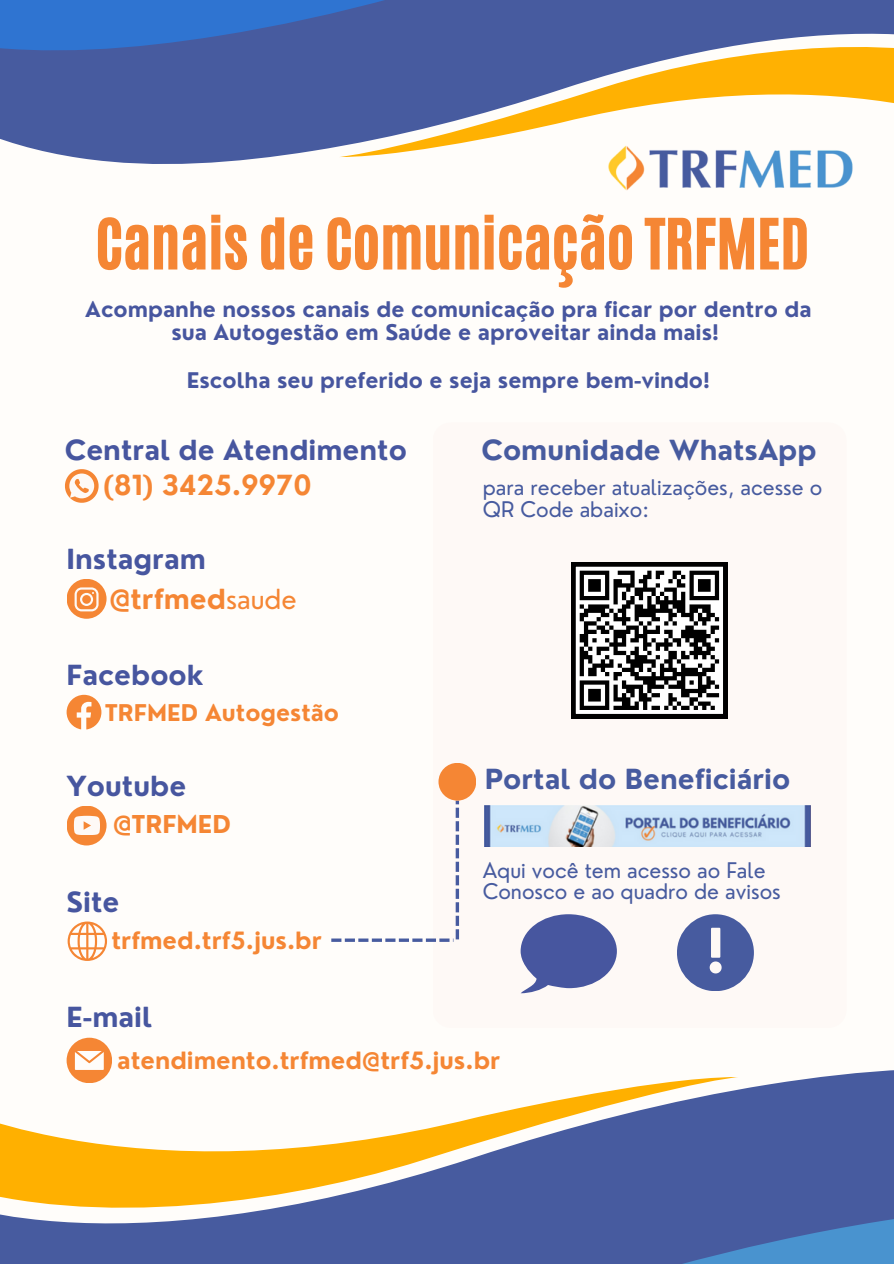
<style>
.page{position:relative;width:894px;height:1264px;background:#fff}
.page>*{position:absolute;margin:0;border:0;box-sizing:border-box;transform-origin:0 0}
.t1{font:700 60px "Nourd";color:#fef9f6}
.t2{font:58.5px "CA Generated";color:#f58634}
.t3{font:700 27px "Nourd";color:#47569f}
.t4{font:700 27px "Nourd";color:#475b9f}
.t5{font:700 27px "Nourd";color:#f58634}
.t6{font:700 24px "Nourd";color:#f58634}
.t7{font:700 23.25px "Nourd";color:#f58634}
.t8{font:700 22.5px "Nourd";color:#f58634}
.t9{font:700 21px/23.7px "Nourd";color:#47569f;text-align:center}
.t10{font:21px/21.3px "Nourd";color:#475b9f}
.s1{font-weight:400}
</style>
<div class="page">
<svg style="left:0;top:0;width:893px;height:164px;background:#5668a6"></svg>
<svg style="left:0;top:0;width:396px;height:56px;background:#376bbf"></svg>
<svg style="left:339px;top:31px;width:554px;height:126px"></svg>
<svg style="left:0;top:1062px;width:893px;height:201px;fill:#475b9f"></svg>
<svg style="left:669px;top:1196px;width:224px;height:67px;background:#4770b1"></svg>
<svg style="left:0;top:1076px;width:738px;height:150px"></svg>
<img style="left:599px;top:113px;width:256px;height:78px">
<svg style="left:68px;top:921px;width:39px;height:39px"></svg>
<div style="left:67px;top:805px;width:39px;height:40px;background:#f58634;border-radius:50%"></div>
<svg style="left:74px;top:815px;width:26px;height:20px"></svg>
<svg style="left:67px;top:694px;width:34px;height:35px"></svg>
<svg style="left:67px;top:1037px;width:45px;height:45px"></svg>
<div style="left:67px;top:579px;width:39px;height:39px;background:#f58634;border-radius:50%"></div>
<svg style="left:75px;top:587px;width:23px;height:24px"></svg>
<svg style="left:65px;top:469px;width:34px;height:34px"></svg>
<div style="left:432px;top:562px;width:379px;height:432px;background:#fef9f6"></div>
<svg style="left:331px;top:938px;width:123px;height:3px"></svg>
<svg style="left:455px;top:929px;width:4px;height:10px"></svg>
<svg style="left:455px;top:915px;width:4px;height:10px"></svg>
<svg style="left:455px;top:902px;width:4px;height:10px"></svg>
<svg style="left:455px;top:888px;width:4px;height:10px"></svg>
<svg style="left:455px;top:875px;width:4px;height:10px"></svg>
<svg style="left:455px;top:861px;width:4px;height:10px"></svg>
<svg style="left:455px;top:848px;width:4px;height:10px"></svg>
<svg style="left:455px;top:834px;width:4px;height:10px"></svg>
<svg style="left:455px;top:821px;width:4px;height:10px"></svg>
<svg style="left:455px;top:807px;width:4px;height:10px"></svg>
<svg style="left:455px;top:800px;width:4px;height:4px"></svg>
<div style="left:438px;top:762px;width:38px;height:38px;background:#f58634;border-radius:50%"></div>
<img style="left:484px;top:805px;width:325px;height:41px">
<svg style="left:520px;top:914px;width:96px;height:79px"></svg>
<div style="left:676px;top:914px;width:77px;height:77px;background:#475b9f;border-radius:50%"></div>
<svg style="left:571px;top:562px;width:156px;height:156px"></svg>
<p class="t2" style="left:95px;top:202px;width:715px">Canais de Comunicação TRFMED</p>
<p class="t9" style="left:85px;top:297px;width:727px">Acompanhe nossos canais de comunicação pra ficar por dentro da sua Autogestão em Saúde e aproveitar ainda mais!</p>
<p class="t9" style="left:187px;top:368px;width:524px">Escolha seu preferido e seja sempre bem-vindo!</p>
<p class="t3" style="left:65px;top:432px;width:343px">Central de Atendimento</p>
<p class="t4" style="left:481px;top:432px;width:336px">Comunidade WhatsApp</p>
<p class="t5" style="left:103px;top:468px;width:210px">(81) 3425.9970</p>
<p class="t3" style="left:67px;top:542px;width:141px">Instagram</p>
<p class="t5" style="left:109px;top:582px;width:189px">@trfmed<span class="s1">saude</span></p>
<p class="t3" style="left:67px;top:658px;width:139px">Facebook</p>
<p class="t8" style="left:105px;top:698px;width:235px">TRFMED Autogestão</p>
<p class="t3" style="left:67px;top:768px;width:121px">Youtube</p>
<p class="t6" style="left:113px;top:809px;width:119px">@TRFMED</p>
<p class="t3" style="left:67px;top:884px;width:54px">Site</p>
<p class="t7" style="left:111px;top:925px;width:212px">trfmed.trf5.jus.br</p>
<p class="t3" style="left:67px;top:1000px;width:87px">E-mail</p>
<p class="t10" style="left:482px;top:477px;width:341px">para receber atualizações, acesse o</p>
<p class="t10" style="left:482px;top:498px;width:168px">QR Code abaixo:</p>
<p class="t4" style="left:484px;top:761px;width:307px">Portal do Beneficiário</p>
<p class="t10" style="left:482px;top:859px;width:299px">Aqui você tem acesso ao Fale<br>Conosco e ao quadro de avisos</p>
<p class="t1" style="left:705px;top:912px;width:21px">!</p>
<p class="t7" style="left:117px;top:1045px;width:384px">atendimento.trfmed@trf5.jus.br</p>
</div>
